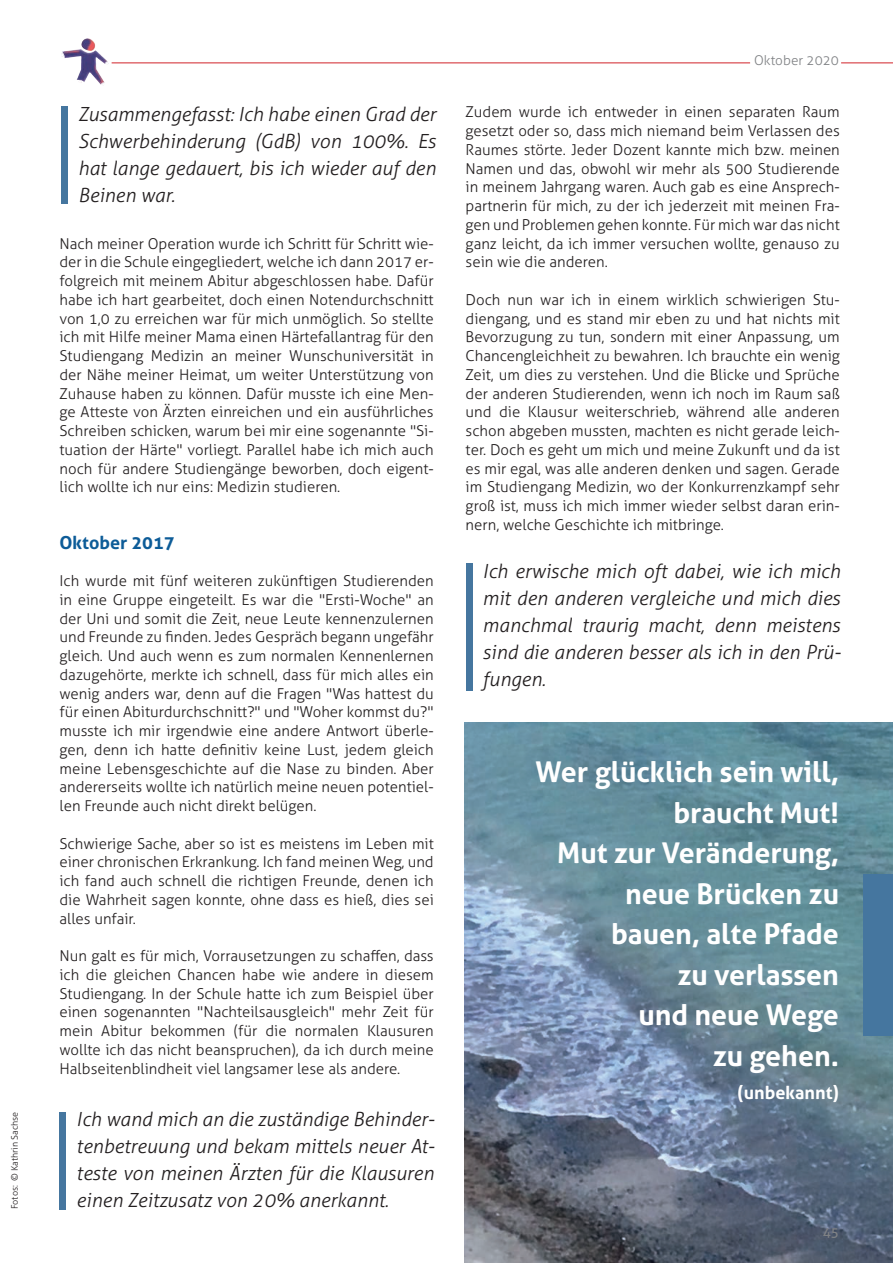
<style>
.page{position:relative;width:893px;height:1263px;background:#fff}
.page>*{position:absolute;margin:0;border:0;box-sizing:border-box;transform-origin:0 0}
.t1{font:700 28.5px/40.5px "Aller";color:#fff;text-align:right}
.t2{font:italic 300 19.5px/27px "Aller";color:#231f20;text-align:justify}
.t3{font:700 18px "Aller";color:#0d5c98}
.t4{font:700 18px "Aller";color:#fff}
.t5{font:300 15px/18.8px "Aller";color:#231f20;text-align:justify}
.t6{font:300 13.5px "Aller";color:#808285}
.t7{font:13.5px "Aller";color:#808285}
.t8{font:300 9px "Aller";color:#231f20}
</style>
<div class="page">
<img style="left:465px;top:723px;width:428px;height:540px">
<hr style="left:112px;top:63px;width:638px;height:1px;background:#d1232a">
<hr style="left:841px;top:63px;width:52px;height:1px;background:#d1232a">
<img style="left:62px;top:38px;width:47px;height:47px">
<div style="left:61px;top:106px;width:7px;height:98px;background:#45769f"></div>
<div style="left:60px;top:1112px;width:6px;height:98px;background:#45769f"></div>
<div style="left:466px;top:563px;width:6px;height:128px;background:#45769f"></div>
<div style="left:863px;top:874px;width:30px;height:162px;background:#45769f"></div>
<p class="t8" style="left:9px;top:1209px;width:99px;rotate:-90deg">Fotos: © Kathrin Sachse</p>
<h2 class="t2" style="left:78px;top:100px;width:359px">Zusammengefasst: Ich habe einen Grad der Schwerbehinderung (GdB) von 100%. Es hat lange gedauert, bis ich wieder auf den Beinen war.</h2>
<p class="t5" style="left:60px;top:234px;width:376px">Nach meiner Operation wurde ich Schritt für Schritt wie&shy;der in die Schule eingegliedert, welche ich dann 2017 er&shy;folgreich mit meinem Abitur abgeschlossen habe. Dafür habe ich hart gearbeitet, doch einen Notendurchschnitt von 1,0 zu erreichen war für mich unmöglich. So stellte ich mit Hilfe meiner Mama einen Härtefallantrag für den Studiengang Medizin an meiner Wunschuniversität in der Nähe meiner Heimat, um weiter Unterstützung von Zuhause haben zu können. Dafür musste ich eine Men&shy;ge Atteste von Ärzten einreichen und ein ausführliches Schreiben schicken, warum bei mir eine sogenannte "Si&shy;tuation der Härte" vorliegt. Parallel habe ich mich auch noch für andere Studiengänge beworben, doch eigent&shy;lich wollte ich nur eins: Medizin studieren.</p>
<p class="t3" style="left:60px;top:531px;width:117px">Oktober 2017</p>
<p class="t5" style="left:60px;top:571px;width:376px">Ich wurde mit fünf weiteren zukünftigen Studierenden in eine Gruppe eingeteilt. Es war die "Ersti-Woche" an der Uni und somit die Zeit, neue Leute kennenzulernen und Freunde zu finden. Jedes Gespräch begann ungefähr gleich. Und auch wenn es zum normalen Kennenlernen dazugehörte, merkte ich schnell, dass für mich alles ein wenig anders war, denn auf die Fragen "Was hattest du für einen Abiturdurchschnitt?" und "Woher kommst du?" musste ich mir irgendwie eine andere Antwort überle&shy;gen, denn ich hatte definitiv keine Lust, jedem gleich meine Lebensgeschichte auf die Nase zu binden. Aber andererseits wollte ich natürlich meine neuen potentiel&shy;len Freunde auch nicht direkt belügen.</p>
<p class="t5" style="left:60px;top:834px;width:376px">Schwierige Sache, aber so ist es meistens im Leben mit einer chronischen Erkrankung. Ich fand meinen Weg, und ich fand auch schnell die richtigen Freunde, denen ich die Wahrheit sagen konnte, ohne dass es hieß, dies sei alles unfair.</p>
<p class="t5" style="left:60px;top:946px;width:376px">Nun galt es für mich, Vorrausetzungen zu schaffen, dass ich die gleichen Chancen habe wie andere in diesem Studiengang. In der Schule hatte ich zum Beispiel über einen sogenannten "Nachteilsausgleich" mehr Zeit für mein Abitur bekommen (für die normalen Klausuren wollte ich das nicht beanspruchen), da ich durch meine Halbseitenblindheit viel langsamer lese als andere.</p>
<h2 class="t2" style="left:76px;top:1106px;width:360px">Ich wand mich an die zuständige Behinder&shy;tenbetreuung und bekam mittels neuer At&shy;teste von meinen Ärzten für die Klausuren einen Zeitzusatz von 20% anerkannt.</h2>
<p class="t6" style="left:754px;top:52px;width:86px">Oktober 2020</p>
<p class="t5" style="left:466px;top:103px;width:376px">Zudem wurde ich entweder in einen separaten Raum gesetzt oder so, dass mich niemand beim Verlassen des Raumes störte. Jeder Dozent kannte mich bzw. meinen Namen und das, obwohl wir mehr als 500 Studierende in meinem Jahrgang waren. Auch gab es eine Ansprech&shy;partnerin für mich, zu der ich jederzeit mit meinen Fra&shy;gen und Problemen gehen konnte. Für mich war das nicht ganz leicht, da ich immer versuchen wollte, genauso zu sein wie die anderen.</p>
<p class="t5" style="left:466px;top:290px;width:376px">Doch nun war ich in einem wirklich schwierigen Stu&shy;diengang, und es stand mir eben zu und hat nichts mit Bevorzugung zu tun, sondern mit einer Anpassung, um Chancengleichheit zu bewahren. Ich brauchte ein wenig Zeit, um dies zu verstehen. Und die Blicke und Sprüche der anderen Studierenden, wenn ich noch im Raum saß und die Klausur weiterschrieb, während alle anderen schon abgeben mussten, machten es nicht gerade leich&shy;ter. Doch es geht um mich und meine Zukunft und da ist es mir egal, was alle anderen denken und sagen. Gerade im Studiengang Medizin, wo der Konkurrenzkampf sehr groß ist, muss ich mich immer wieder selbst daran erin&shy;nern, welche Geschichte ich mitbringe.</p>
<h2 class="t2" style="left:483px;top:557px;width:360px">Ich erwische mich oft dabei, wie ich mich mit den anderen vergleiche und mich dies manchmal traurig macht, denn meistens sind die anderen besser als ich in den Prü&shy;fungen.</h2>
<h1 class="t1" style="left:536px;top:752px;width:305px">Wer glücklich sein will, braucht Mut!<br>Mut zur Veränderung, neue Brücken zu bauen, alte Pfade<br>zu verlassen<br>und neue Wege<br>zu gehen.</h1>
<p class="t4" style="left:737px;top:1081px;width:103px">(unbekannt)</p>
<p class="t7" style="left:823px;top:1224px;width:18px">45</p>
</div>
